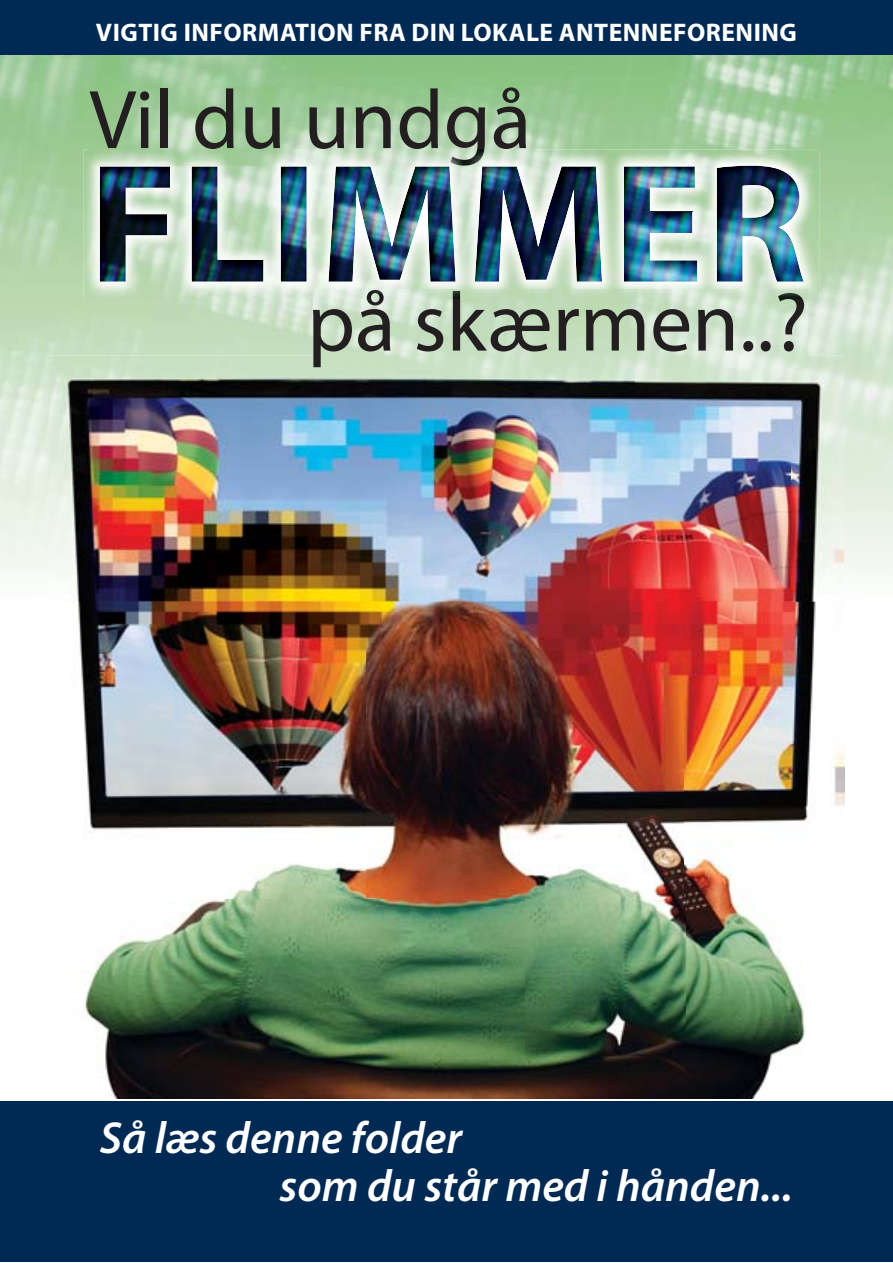
<style>
.page{position:relative;width:893px;height:1263px;background:#fff}
.page>*{position:absolute;margin:0;border:0;box-sizing:border-box;transform-origin:0 0}
.t1{font:84px "Myriad Pro";color:#231f20}
.t2{font:italic 600 45px/48px "Myriad Pro";color:#fff}
.t3{font:700 25.5px "Myriad Pro";letter-spacing:.02em;color:#fff}
</style>
<div class="page">
<img style="left:1px;top:54px;width:892px;height:46px">
<img style="left:1px;top:100px;width:103px;height:301px">
<img style="left:531px;top:100px;width:362px;height:50px">
<img style="left:808px;top:150px;width:85px;height:251px">
<img style="left:90px;top:87px;width:441px;height:62px">
<img style="left:313px;top:298px;width:495px;height:57px">
<img style="left:49px;top:355px;width:795px;height:743px">
<div style="left:1px;top:1101px;width:892px;height:161px;background:#002a54"></div>
<img style="left:84px;top:149px;width:735px;height:149px">
<img style="left:442px;top:149px;width:52px;height:17px">
<img style="left:313px;top:290px;width:458px;height:8px">
<img style="left:456px;top:235px;width:19px;height:45px">
<img style="left:717px;top:166px;width:87px;height:116px">
<img style="left:624px;top:166px;width:73px;height:116px">
<img style="left:475px;top:166px;width:127px;height:116px">
<img style="left:281px;top:166px;width:175px;height:116px">
<img style="left:192px;top:166px;width:71px;height:116px">
<img style="left:100px;top:166px;width:70px;height:116px">
<div style="left:1px;top:0;width:892px;height:54px;background:#002a54"></div>
<p class="t3" style="left:96px;top:18px;width:702px">VIGTIG INFORMATION FRA DIN LOKALE ANTENNEFORENING</p>
<h1 class="t1" style="left:89px;top:88px;width:444px">Vil du undgå</h1>
<h1 class="t1" style="left:307px;top:290px;width:502px">på skærmen..?</h1>
<h2 class="t2" style="left:280px;top:1118px;width:515px;text-indent:-180px">Så læs denne folder<br>som du står med i hånden...</h2>
</div>
